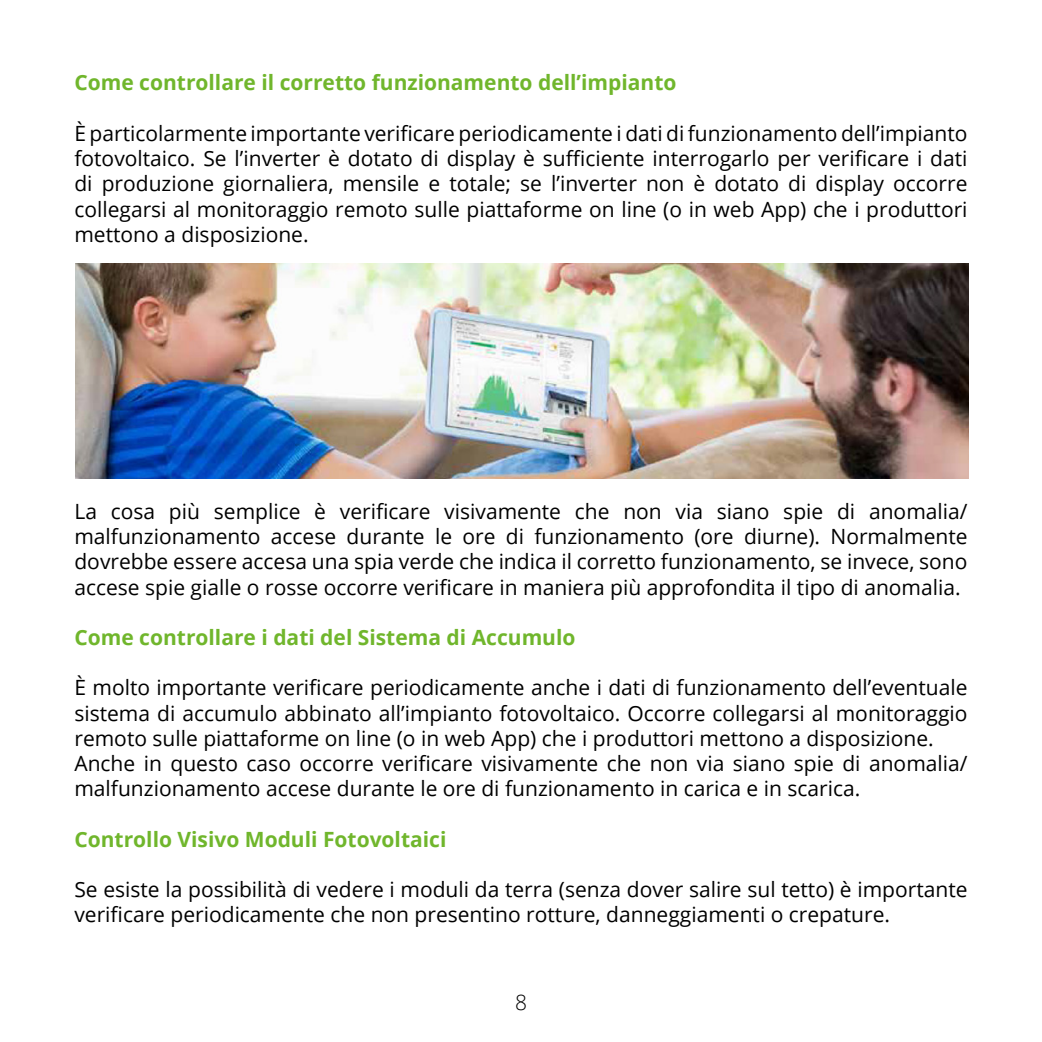
<style>
.page{position:relative;width:1042px;height:1042px;background:#fff}
.page>*{position:absolute;margin:0;border:0;box-sizing:border-box;transform-origin:0 0}
.t1{font:21px/25.2px "Open Sans";color:#000;text-align:justify}
.t2{font:700 21px "Open Sans";color:#70b62c}
.t3{font:300 21px "Open Sans";color:#000}
</style>
<div class="page">
<img style="left:75px;top:264px;width:893px;height:215px">
<p class="t2" style="left:74px;top:68px;width:603px">Come controllare il corretto funzionamento dell’impianto</p>
<p class="t1" style="left:74px;top:120px;width:894px">È particolarmente importante verificare periodicamente i dati di funzionamento dell’impianto fotovoltaico. Se l’inverter è dotato di display è sufficiente interrogarlo per verificare i dati di produzione giornaliera, mensile e totale; se l’inverter non è dotato di display occorre collegarsi al monitoraggio remoto sulle piattaforme on line (o in web App) che i produttori mettono a disposizione.</p>
<p class="t1" style="left:74px;top:498px;width:894px">La cosa più semplice è verificare visivamente che non via siano spie di anomalia/ malfunzionamento accese durante le ore di funzionamento (ore diurne). Normalmente dovrebbe essere accesa una spia verde che indica il corretto funzionamento, se invece, sono accese spie gialle o rosse occorre verificare in maniera più approfondita il tipo di anomalia.</p>
<p class="t2" style="left:74px;top:622px;width:502px">Come controllare i dati del Sistema di Accumulo</p>
<p class="t1" style="left:74px;top:675px;width:894px;text-align:left">È molto importante verificare periodicamente anche i dati di funzionamento dell’eventuale sistema di accumulo abbinato all’impianto fotovoltaico. Occorre collegarsi al monitoraggio remoto sulle piattaforme on line (o in web App) che i produttori mettono a disposizione.<br>Anche in questo caso occorre verificare visivamente che non via siano spie di anomalia/ malfunzionamento accese durante le ore di funzionamento in carica e in scarica.</p>
<p class="t2" style="left:74px;top:824px;width:373px">Controllo Visivo Moduli Fotovoltaici</p>
<p class="t1" style="left:74px;top:876px;width:894px">Se esiste la possibilità di vedere i moduli da terra (senza dover salire sul tetto) è importante verificare periodicamente che non presentino rotture, danneggiamenti o crepature.</p>
<p class="t3" style="left:515px;top:988px;width:13px">8</p>
</div>
